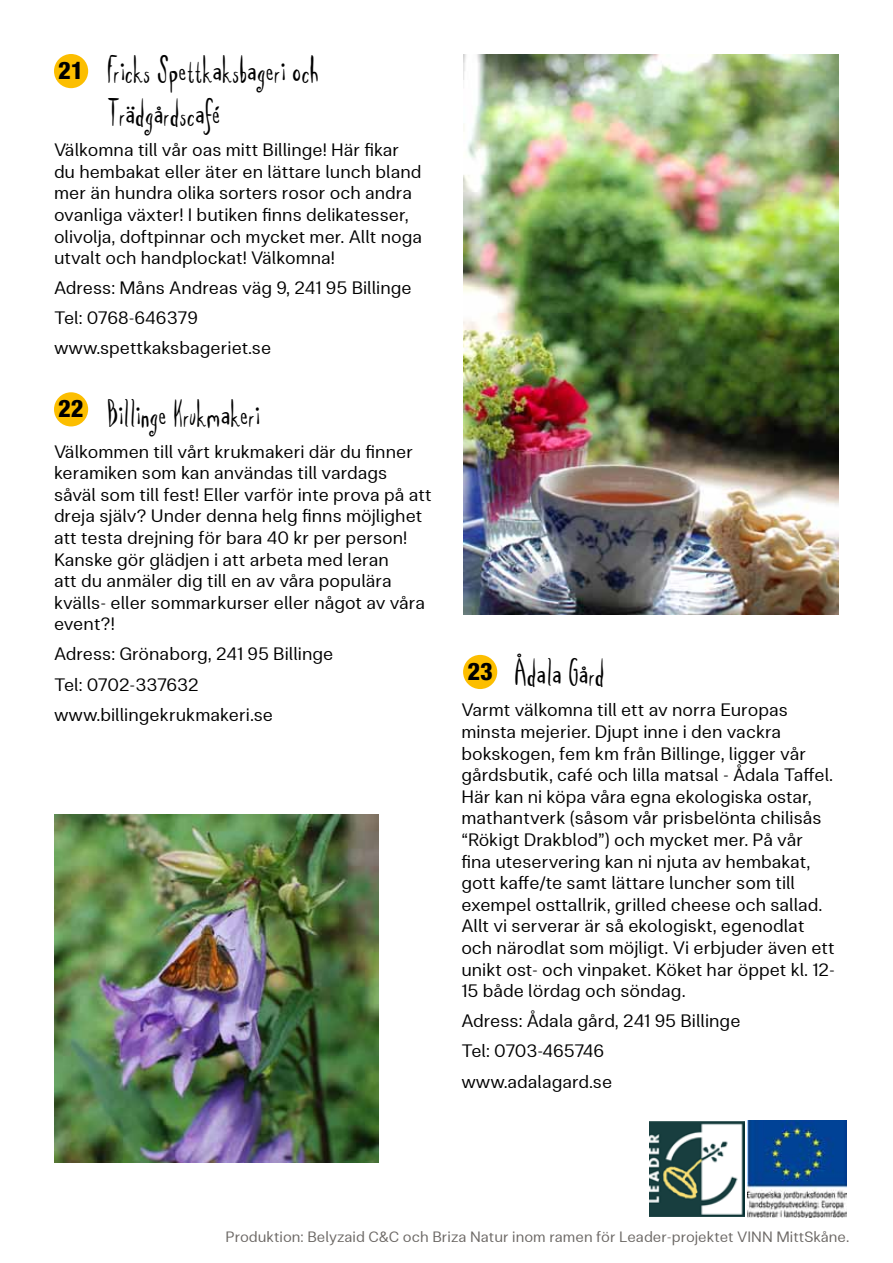
<style>
.page{position:relative;width:893px;height:1263px;background:#fff}
.page>*{position:absolute;margin:0;border:0;box-sizing:border-box;transform-origin:0 0}
.t1{font:36px/43.2px "Spill Milk";color:#000}
.t2{font:800 condensed 24.3px "Helvetica Neue LT Std";color:#000}
.t3{font:18px/21.6px "Clinica Pro";color:#000}
.t4{font:15px "Clinica Pro";color:#6b6764}
</style>
<div class="page">
<div style="left:54px;top:54px;width:34px;height:34px;background:#fcbe00;border-radius:50%"></div>
<div style="left:54px;top:392px;width:34px;height:34px;background:#fcbe00;border-radius:50%"></div>
<div style="left:463px;top:655px;width:34px;height:34px;background:#fcbe00;border-radius:50%"></div>
<img style="left:463px;top:54px;width:376px;height:561px">
<img style="left:54px;top:814px;width:324px;height:348px">
<img style="left:650px;top:1121px;width:94px;height:95px">
<img style="left:747px;top:1121px;width:99px;height:96px">
<h1 class="t1" style="left:108px;top:49px;width:213px">Fricks Spettkaksbageri och<br>Trädgårdscafé</h1>
<p class="t3" style="left:54px;top:139px;width:370px">Välkomna till vår oas mitt Billinge! Här fikar du hembakat eller äter en lättare lunch bland mer än hundra olika sorters rosor och andra ovanliga växter! I butiken finns delikatesser, olivolja, doftpinnar och mycket mer. Allt noga utvalt och handplockat! Välkomna!</p>
<p class="t3" style="left:54px;top:273px;width:359px;line-height:30.2px">Adress: Måns Andreas väg 9, 241 95 Billinge<br>Tel: 0768-646379 www.spettkaksbageriet.se</p>
<h2 class="t2" style="left:58px;top:55px;width:27px">21</h2>
<h1 class="t1" style="left:108px;top:394px;width:154px">Billinge Krukmakeri</h1>
<p class="t3" style="left:54px;top:440px;width:379px">Välkommen till vårt krukmakeri där du finner keramiken som kan användas till vardags såväl som till fest! Eller varför inte prova på att dreja själv? Under denna helg finns möjlighet att testa drejning för bara 40 kr per person!<br>Kanske gör glädjen i att arbeta med leran<br>att du anmäler dig till en av våra populära kvälls- eller sommarkurser eller något av våra event?!</p>
<p class="t3" style="left:54px;top:639px;width:281px;line-height:30.2px">Adress: Grönaborg, 241 95 Billinge<br>Tel: 0702-337632 www.billingekrukmakeri.se</p>
<h1 class="t1" style="left:515px;top:653px;width:92px">Ådala Gård</h1>
<h2 class="t2" style="left:58px;top:394px;width:27px">22</h2>
<h2 class="t2" style="left:467px;top:656px;width:27px">23</h2>
<p class="t3" style="left:461px;top:699px;width:375px">Varmt välkomna till ett av norra Europas minsta mejerier. Djupt inne i den vackra bokskogen, fem km från Billinge, ligger vår gårdsbutik, café och lilla matsal - Ådala Taffel.<br>Här kan ni köpa våra egna ekologiska ostar, mathantverk (såsom vår prisbelönta chilisås “Rökigt Drakblod”) och mycket mer. På vår fina uteservering kan ni njuta av hembakat, gott kaffe/te samt lättare luncher som till exempel osttallrik, grilled cheese och sallad.<br>Allt vi serverar är så ekologiskt, egenodlat och närodlat som möjligt. Vi erbjuder även ett unikt ost- och vinpaket. Köket har öppet kl. 12- 15 både lördag och söndag.</p>
<p class="t3" style="left:461px;top:1006px;width:281px;line-height:30.2px">Adress: Ådala gård, 241 95 Billinge<br>Tel: 0703-465746 www.adalagard.se</p>
<p class="t4" style="left:225px;top:1227px;width:625px">Produktion: Belyzaid C&amp;C och Briza Natur inom ramen för Leader-projektet VINN MittSkåne.</p>
</div>
